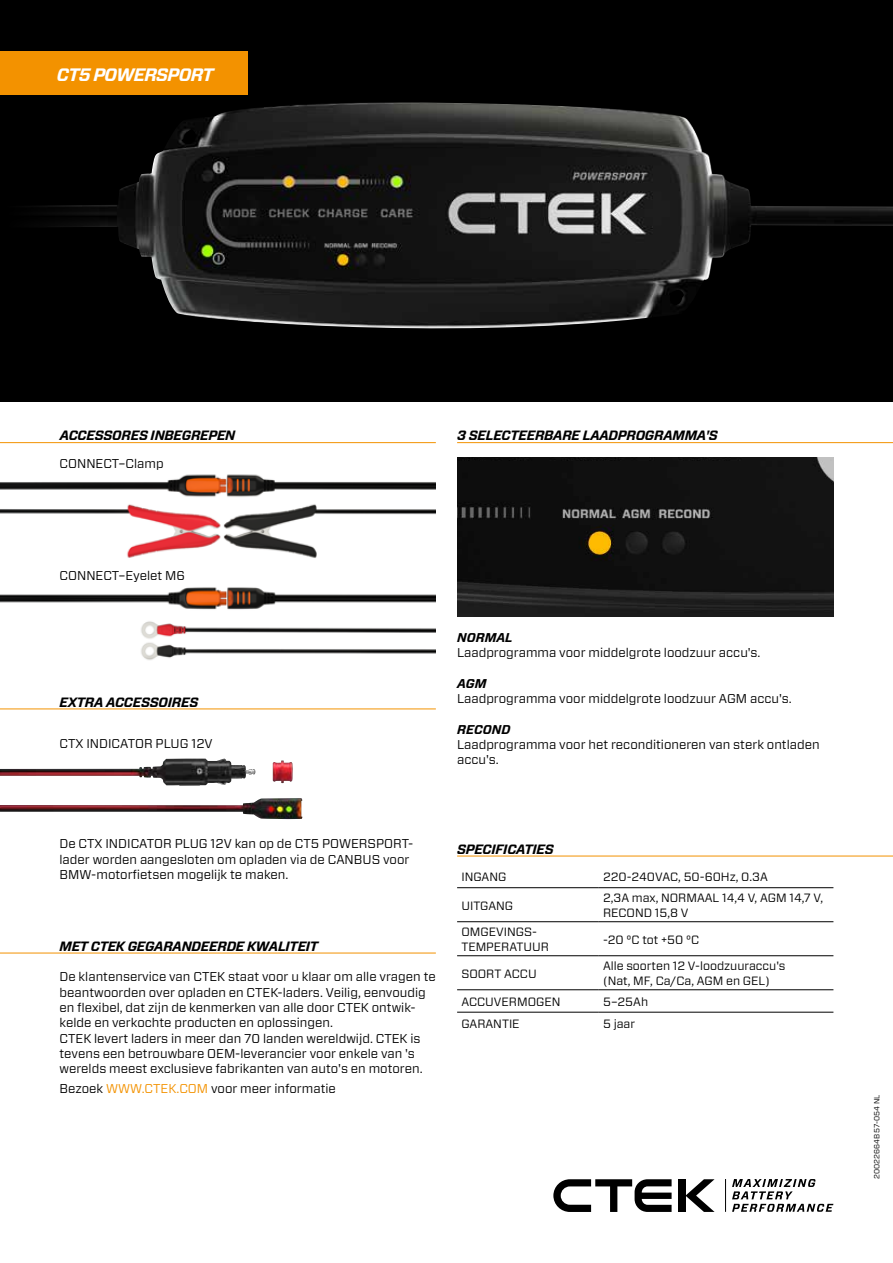
<style>
.page{position:relative;width:893px;height:1263px;background:#fff}
.page>*{position:absolute;margin:0;border:0;box-sizing:border-box;transform-origin:0 0}
.t1{font:italic 700 18px "Forza";letter-spacing:-.04em;color:#fff}
.t2{font:italic 700 13.5px "Forza";letter-spacing:-.02em;color:#000}
.t3{font:12.75px/15.3px "Forza";color:#000}
.t4{font:italic 700 12.75px "Forza";color:#000}
.t5{font:12px/14.9px "Forza";color:#000}
.t6{font:7.5px "Forza";color:#000}
.s1{color:#f39200}
</style>
<div class="page">
<div style="left:0;top:0;width:893px;height:401px;background:#000"></div>
<img style="left:39px;top:102px;width:854px;height:227px">
<div style="left:0;top:52px;width:248px;height:43px;background:#f39200"></div>
<div style="left:678px;top:1179px;width:7px;height:33px;background:#000"></div>
<svg style="left:685px;top:1179px;width:30px;height:33px"></svg>
<svg style="left:553px;top:1179px;width:119px;height:33px"></svg>
<svg style="left:732px;top:1179px;width:101px;height:33px"></svg>
<hr style="left:725px;top:1179px;width:1px;height:33px;background:#000">
<img style="left:457px;top:458px;width:376px;height:159px">
<hr style="left:457px;top:887px;width:142px;height:1px;background:#000">
<hr style="left:599px;top:887px;width:234px;height:1px;background:#000">
<hr style="left:457px;top:921px;width:142px;height:1px;background:#000">
<hr style="left:599px;top:921px;width:234px;height:1px;background:#000">
<hr style="left:457px;top:955px;width:142px;height:1px;background:#000">
<hr style="left:599px;top:955px;width:234px;height:1px;background:#000">
<hr style="left:457px;top:989px;width:142px;height:1px;background:#000">
<hr style="left:599px;top:989px;width:234px;height:1px;background:#000">
<hr style="left:457px;top:1012px;width:142px;height:1px;background:#000">
<hr style="left:599px;top:1012px;width:234px;height:1px;background:#000">
<hr style="left:457px;top:442px;width:436px;height:1px;background:#f39200">
<hr style="left:0;top:442px;width:436px;height:1px;background:#f39200">
<hr style="left:0;top:953px;width:436px;height:1px;background:#f39200">
<hr style="left:457px;top:856px;width:436px;height:1px;background:#f39200">
<hr style="left:0;top:708px;width:436px;height:1px;background:#f39200">
<img style="left:0;top:758px;width:302px;height:61px">
<img style="left:0;top:474px;width:436px;height:84px">
<img style="left:0;top:587px;width:436px;height:73px">
<h1 class="t1" style="left:57px;top:62px;width:158px">CT5 POWERSPORT</h1>
<p class="t2" style="left:60px;top:426px;width:177px">ACCESSORES INBEGREPEN</p>
<p class="t3" style="left:60px;top:456px;width:106px">CONNECT–Clamp</p>
<p class="t2" style="left:457px;top:426px;width:262px">3 SELECTEERBARE LAADPROGRAMMA'S</p>
<p class="t3" style="left:60px;top:568px;width:127px">CONNECT–Eyelet M6</p>
<p class="t2" style="left:60px;top:693px;width:140px">EXTRA ACCESSOIRES</p>
<p class="t3" style="left:60px;top:736px;width:155px">CTX INDICATOR PLUG 12V</p>
<p class="t4" style="left:457px;top:629px;width:57px">NORMAL</p>
<p class="t3" style="left:457px;top:645px;width:305px">Laadprogramma voor middelgrote loodzuur accu's.</p>
<p class="t4" style="left:457px;top:674px;width:31px">AGM</p>
<p class="t3" style="left:457px;top:691px;width:336px">Laadprogramma voor middelgrote loodzuur AGM accu's.</p>
<p class="t4" style="left:457px;top:720px;width:55px">RECOND</p>
<p class="t3" style="left:457px;top:736px;width:364px">Laadprogramma voor het reconditioneren van sterk ontladen accu's.</p>
<p class="t3" style="left:60px;top:836px;width:355px">De CTX INDICATOR PLUG 12V kan op de CT5 POWERSPORT&shy;lader worden aangesloten om opladen via de CANBUS voor<br>BMW-motorfietsen mogelijk te maken.</p>
<p class="t2" style="left:60px;top:937px;width:260px">MET CTEK GEGARANDEERDE KWALITEIT</p>
<p class="t3" style="left:60px;top:969px;width:378px">De klantenservice van CTEK staat voor u klaar om alle vragen te beantwoorden over opladen en CTEK-laders. Veilig, eenvoudig en flexibel, dat zijn de kenmerken van alle door CTEK ontwik&shy;kelde en verkochte producten en oplossingen.<br>CTEK levert laders in meer dan 70 landen wereldwijd. CTEK is tevens een betrouwbare OEM-leverancier voor enkele van 's werelds meest exclusieve fabrikanten van auto's en motoren.</p>
<p class="t3" style="left:60px;top:1080px;width:278px">Bezoek <span class="s1">WWW.CTEK.COM</span> voor meer informatie</p>
<p class="t2" style="left:457px;top:840px;width:98px">SPECIFICATIES</p>
<p class="t5" style="left:461px;top:869px;width:47px">INGANG</p>
<p class="t5" style="left:603px;top:869px;width:166px">220-240VAC, 50-60Hz, 0.3A</p>
<p class="t5" style="left:461px;top:898px;width:53px">UITGANG</p>
<p class="t5" style="left:603px;top:890px;width:222px">2,3A max, NORMAAL 14,4 V, AGM 14,7 V,<br>RECOND 15,8 V</p>
<p class="t5" style="left:461px;top:924px;width:89px">OMGEVINGS-<br>TEMPERATUUR</p>
<p class="t5" style="left:603px;top:932px;width:98px">-20 °C tot +50 °C</p>
<p class="t5" style="left:461px;top:966px;width:77px">SOORT ACCU</p>
<p class="t5" style="left:603px;top:959px;width:184px;line-height:14.4px">Alle soorten 12 V-loodzuuraccu's (Nat, MF, Ca/Ca, AGM en GEL)</p>
<p class="t5" style="left:461px;top:994px;width:101px">ACCUVERMOGEN</p>
<p class="t5" style="left:603px;top:994px;width:47px">5–25Ah</p>
<p class="t5" style="left:461px;top:1016px;width:60px">GARANTIE</p>
<p class="t5" style="left:603px;top:1016px;width:34px">5 jaar</p>
<p class="t6" style="left:872px;top:1179px;width:86px;rotate:-90deg">20022664B 57-054 NL</p>
</div>
